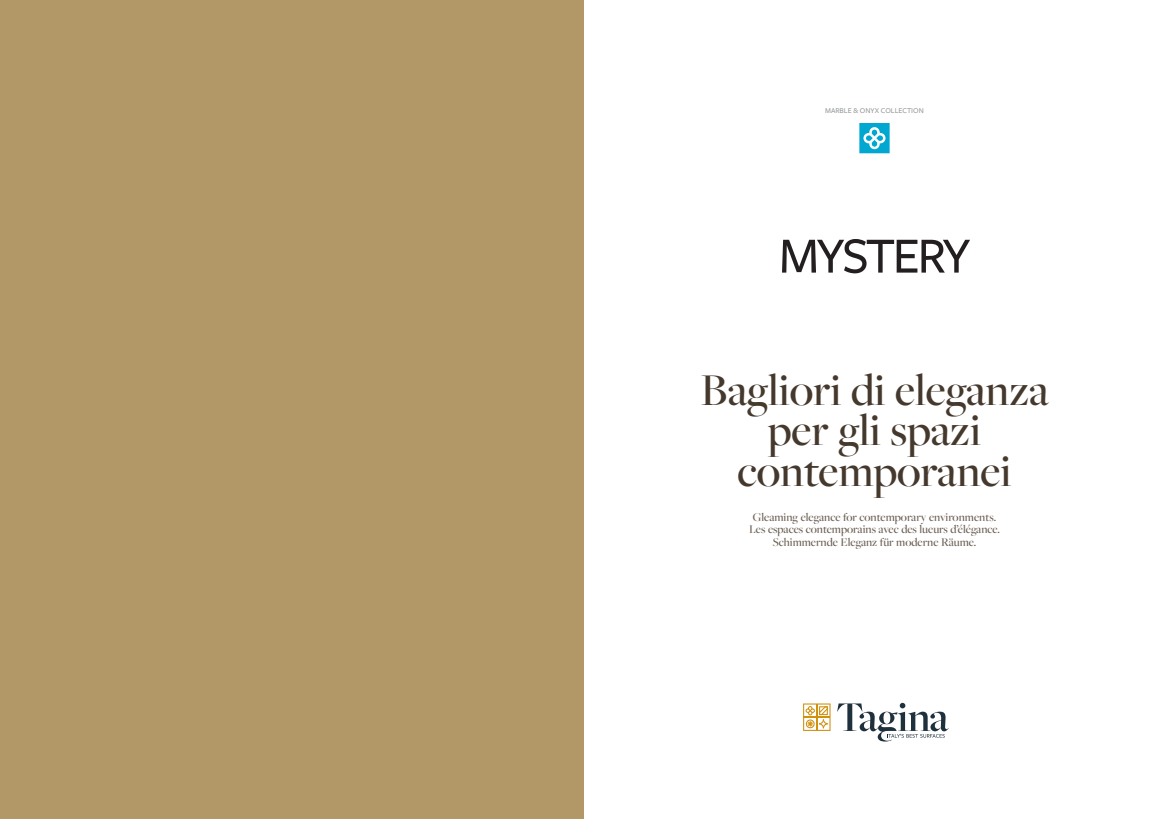
<style>
.page{position:relative;width:1166px;height:819px;background:#fff}
.page>*{position:absolute;margin:0;border:0;box-sizing:border-box;transform-origin:0 0}
.t1{font:500 52.5px "Freight Sans Pro";letter-spacing:-.05em;color:#231f20}
.t2{font:500 47.16px/40.4px "Freight Big Pro";color:#45382c;text-align:center}
.t3{font:500 12.25px/12.2px "Freight Big Pro";color:#6a5e53;text-align:center}
.t4{font:500 7.61px "Freight Sans Pro";color:#939598}
</style>
<div class="page">
<div style="left:0;top:0;width:583px;height:819px;background:#b29867"></div>
<svg style="left:859px;top:123px;width:30px;height:30px"></svg>
<svg style="left:837px;top:702px;width:112px;height:39px"></svg>
<svg style="left:803px;top:703px;width:27px;height:28px"></svg>
<p class="t4" style="left:825px;top:106px;width:100px">MARBLE &amp; ONYX COLLECTION</p>
<h1 class="t1" style="left:779px;top:220px;width:193px">MYSTERY</h1>
<h2 class="t2" style="left:700px;top:368px;width:350px">Bagliori di eleganza per gli spazi contemporanei</h2>
<p class="t3" style="left:749px;top:510px;width:252px">Gleaming elegance for contemporary environments.<br>Les espaces contemporains avec des lueurs d’élégance.<br>Schimmernde Eleganz für moderne Räume.</p>
</div>
